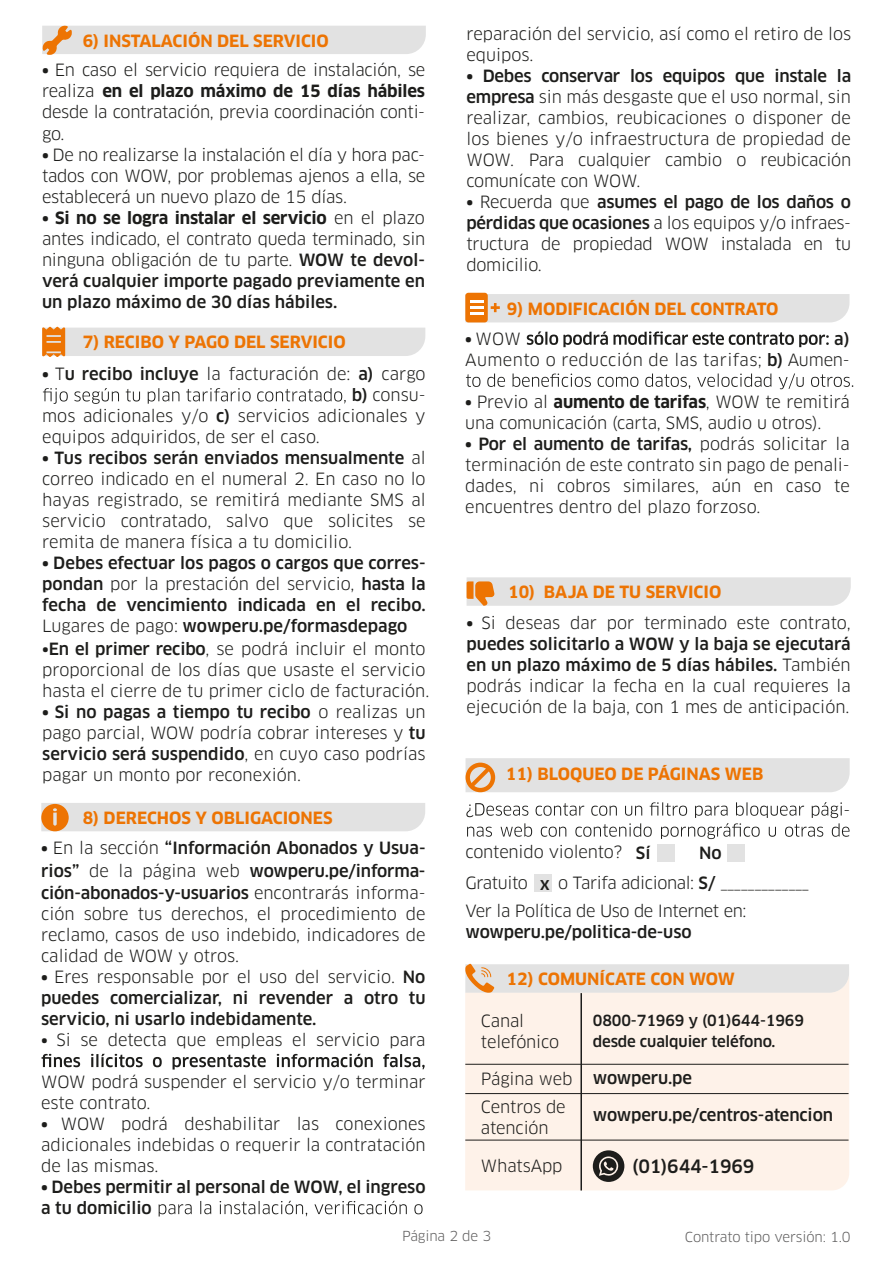
<style>
.page{position:relative;width:893px;height:1263px;background:#fff}
.page>*{position:absolute;margin:0;border:0;box-sizing:border-box;transform-origin:0 0}
.t1{font:500 18px "Clan Pro";letter-spacing:-.01em;color:#1d1d1b}
.t2{font:16.5px/21px "Clan Pro";color:#1d1d1b;text-align:justify}
.t3{font:500 16.5px/21px "Clan Pro";color:#1d1d1b;text-align:justify}
.t4{font:700 16.5px "Clan Pro";color:#ed7403}
.t5{font:16.5px/28px "Clan Pro";letter-spacing:-.025em;color:#1d1d1b}
.t6{font:16.5px/21px "Clan Pro";letter-spacing:.025em;color:#1d1d1b;text-align:right}
.t7{font:500 15px/21px "Clan Pro";letter-spacing:-.01em;color:#1d1d1b}
.t8{font:13.5px "Clan Pro";letter-spacing:-.01em;color:#5f5e5e}
.s1{font-weight:700}
.s2{font-weight:400}
.s3{font-weight:500}
</style>
<div class="page">
<svg style="left:42px;top:25px;width:384px;height:30px;background:#e4e0dd"></svg>
<svg style="left:467px;top:577px;width:384px;height:29px;background:#e3ded9"></svg>
<div style="left:465px;top:758px;width:385px;height:34px;background:#e2e2e2"></div>
<svg style="left:466px;top:802px;width:383px;height:37px"></svg>
<div style="left:727px;top:844px;width:18px;height:18px;background:#e2e2e2"></div>
<div style="left:657px;top:844px;width:17px;height:18px;background:#e2e2e2"></div>
<div style="left:534px;top:874px;width:17px;height:18px;background:#e2e2e2"></div>
<div style="left:465px;top:993px;width:384px;height:197px;background:#fef2e9"></div>
<hr style="left:580px;top:993px;width:2px;height:197px;background:#1d1d1b">
<hr style="left:465px;top:1064px;width:383px;height:1px;background:#1d1d1b">
<hr style="left:465px;top:1093px;width:383px;height:1px;background:#1d1d1b">
<hr style="left:465px;top:1140px;width:383px;height:1px;background:#1d1d1b">
<svg style="left:465px;top:963px;width:384px;height:30px;background:#e3e0dd"></svg>
<svg style="left:593px;top:1150px;width:31px;height:32px"></svg>
<svg style="left:527px;top:331px;width:302px;height:16px"></svg>
<svg style="left:466px;top:373px;width:387px;height:16px"></svg>
<div style="left:465px;top:293px;width:23px;height:29px;background:#ed7403;border-radius:3px"></div>
<svg style="left:465px;top:294px;width:384px;height:28px;background:#e3dcd7"></svg>
<svg style="left:42px;top:1054px;width:383px;height:15px"></svg>
<svg style="left:159px;top:1201px;width:264px;height:15px"></svg>
<div style="left:41px;top:803px;width:384px;height:28px;background:#e2e2e2"></div>
<svg style="left:43px;top:388px;width:303px;height:16px"></svg>
<svg style="left:42px;top:327px;width:383px;height:30px;background:#e4ded8"></svg>
<p class="t4" style="left:83px;top:31px;width:248px">6) INSTALACIÓN DEL SERVICIO</p>
<p class="t2" style="left:42px;top:60px;width:385px"><span class="s1">•</span> En caso el servicio requiera de instalación, se realiza <span class="s1">en el plazo máximo de 15 días hábiles </span>desde la contratación, previa coordinación conti&shy;go.</p>
<p class="t2" style="left:42px;top:144px;width:385px"><span class="s1">•</span> De no realizarse la instalación el día y hora pac&shy;tados con WOW, por problemas ajenos a ella, se establecerá un nuevo plazo de 15 días.</p>
<p class="t3" style="left:42px;top:207px;width:385px"><span class="s1">• Si no se logra instalar el servicio</span> <span class="s2">en el plazo antes indicado, el contrato queda terminado, sin ninguna obligación de tu parte.</span> WOW te devol&shy;verá cualquier importe pagado previamente en un plazo máximo de 30 días hábiles.</p>
<p class="t4" style="left:83px;top:332px;width:264px">7) RECIBO Y PAGO DEL SERVICIO</p>
<p class="t2" style="left:42px;top:364px;width:385px"><span class="s1">•</span> T<span class="s3">u recibo incluye</span> la facturación de: <span class="s3">a)</span> cargo</p>
<p class="t2" style="left:352px;top:385px;width:75px"><span class="s3">b)</span> consu-</p>
<p class="t2" style="left:42px;top:406px;width:385px">mos adicionales y/o <span class="s3">c)</span> servicios adicionales y</p>
<p class="t2" style="left:42px;top:427px;width:279px">equipos adquiridos, de ser el caso.</p>
<p class="t2" style="left:42px;top:448px;width:385px"><span class="s1">•</span> <span class="s3">Tus recibos serán enviados mensualmente</span> al correo indicado en el numeral 2. En caso no lo hayas registrado, se remitirá mediante SMS al servicio contratado, salvo que solicites se remita de manera física a tu domicilio.</p>
<p class="t3" style="left:42px;top:553px;width:385px"><span class="s1">•</span> Debes efectuar los pagos o cargos que corres&shy;pondan <span class="s2">por la prestación del servicio,</span> hasta la fecha de vencimiento indicada en el recibo.<br><span class="s2">Lugares de pago:</span> wowperu.pe/formasdepago</p>
<p class="t2" style="left:42px;top:638px;width:389px;text-align:left"><span class="s3">•En el primer recibo</span>, se podrá incluir el monto proporcional de los días que usaste el servicio hasta el cierre de tu primer ciclo de facturación.</p>
<p class="t2" style="left:42px;top:701px;width:385px"><span class="s1">•</span> <span class="s3">Si no pagas a tiempo tu recibo</span> o realizas un pago parcial, WOW podría cobrar intereses y <span class="s3">tu servicio será suspendido</span>, en cuyo caso podrías pagar un monto por reconexión.</p>
<p class="t4" style="left:83px;top:808px;width:251px">8) DERECHOS Y OBLIGACIONES</p>
<p class="t3" style="left:41px;top:837px;width:386px;line-height:22.5px"><span class="s1">•</span> <span class="s2">En la sección</span> “Información Abonados y Usua&shy;rios” <span class="s2">de la página web</span> wowperu.pe/informa&shy;ción-abonados-y-usuarios <span class="s2">encontrarás informa-</span></p>
<p class="t2" style="left:41px;top:903px;width:386px">ción sobre tus derechos, el procedimiento de reclamo, casos de uso indebido, indicadores de calidad de WOW y otros.</p>
<p class="t3" style="left:41px;top:967px;width:386px"><span class="s1">•</span> <span class="s2">Eres responsable por el uso del servicio.</span> No puedes comercializar, ni revender a otro tu servicio, ni usarlo indebidamente.</p>
<p class="t2" style="left:41px;top:1029px;width:386px"><span class="s3">•</span> Si se detecta que empleas el servicio para</p>
<p class="t2" style="left:41px;top:1071px;width:386px">WOW podrá suspender el servicio y/o terminar este contrato.</p>
<p class="t2" style="left:41px;top:1113px;width:386px"><span class="s1">•</span> WOW podrá deshabilitar las conexiones adicionales indebidas o requerir la contratación de las mismas.</p>
<p class="t3" style="left:41px;top:1177px;width:386px"><span class="s1">•</span> Debes permitir al personal de WOW, el ingreso a tu domicilio</p>
<p class="t2" style="left:466px;top:24px;width:386px">reparación del servicio, así como el retiro de los equipos.</p>
<p class="t2" style="left:466px;top:66px;width:386px"><span class="s1">•</span> <span class="s3">Debes conservar los equipos que instale la empresa</span> sin más desgaste que el uso normal, sin realizar, cambios, reubicaciones o disponer de los bienes y/o infraestructura de propiedad de WOW. Para cualquier cambio o reubicación comunícate con WOW.</p>
<p class="t2" style="left:466px;top:192px;width:386px"><span class="s1">•</span> Recuerda que <span class="s3">asumes el pago de los daños o pérdidas que ocasiones</span> a los equipos y/o infraes&shy;tructura de propiedad WOW instalada en tu domicilio.</p>
<p class="t4" style="left:507px;top:299px;width:273px">9) MODIFICACIÓN DEL CONTRATO</p>
<p class="t6" style="left:465px;top:328px;width:386px"><span class="s3">a)<br></span>Aumento o reducción de las tarifas; <span class="s3">b)</span> Aumen-</p>
<p class="t2" style="left:465px;top:391px;width:386px"><span class="s1">•</span> Previo al <span class="s1">aumento de tarifas</span>, WOW te remitirá una comunicación (carta, SMS, audio u otros).</p>
<p class="t2" style="left:465px;top:433px;width:386px"><span class="s1">•</span> <span class="s3">Por el aumento de tarifas,</span> podrás solicitar la terminación de este contrato sin pago de penali&shy;dades, ni cobros similares, aún en caso te encuentres dentro del plazo forzoso.</p>
<p class="t2" style="left:465px;top:328px;width:57px"><span class="s1">•</span> WOW</p>
<p class="t4" style="left:508px;top:582px;width:215px">10) BAJA DE TU SERVICIO</p>
<p class="t2" style="left:466px;top:612px;width:386px"><span class="s1">•</span> Si deseas dar por terminado este contrato, <span class="s3">puedes solicitarlo a WOW y la baja se ejecutará en un plazo máximo de 5 días hábiles.</span> También podrás indicar la fecha en la cual requieres la ejecución de la baja, con 1 mes de anticipación.</p>
<p class="t4" style="left:506px;top:764px;width:259px">11) BLOQUEO DE PÁGINAS WEB</p>
<p class="t2" style="left:843px;top:799px;width:8px">-</p>
<p class="t2" style="left:465px;top:841px;width:187px">contenido violento? <span class="s3">Sí</span></p>
<p class="t3" style="left:699px;top:842px;width:24px">No</p>
<p class="t5" style="left:465px;top:868px;width:64px">Gratuito</p>
<p class="t5" style="left:465px;top:868px;width:345px;text-indent:93px">o Tarifa adicional: <span class="s3">S/</span> _____________<br>Ver la Política de Uso de Internet en:</p>
<p class="t3" style="left:465px;top:921px;width:228px">wowperu.pe/politica-de-uso</p>
<p class="t3" style="left:540px;top:874px;width:12px">x</p>
<p class="t4" style="left:507px;top:969px;width:230px">12) COMUNÍCATE CON WOW</p>
<p class="t2" style="left:481px;top:1010px;width:80px">Canal telefónico</p>
<p class="t2" style="left:481px;top:1065px;width:93px;line-height:27.5px">Página web<br>Centros de</p>
<p class="t2" style="left:481px;top:1117px;width:69px">atención</p>
<p class="t2" style="left:481px;top:1155px;width:83px">WhatsApp</p>
<p class="t7" style="left:593px;top:1010px;width:213px">0800-71969 y (01)644-1969 desde cualquier teléfono.</p>
<p class="t3" style="left:593px;top:1068px;width:101px">wowperu.pe</p>
<p class="t3" style="left:593px;top:1105px;width:242px">wowperu.pe/centros-atencion</p>
<p class="t1" style="left:632px;top:1155px;width:124px">(01)644-1969</p>
<p class="t8" style="left:402px;top:1228px;width:91px">Página 2 de 3</p>
<p class="t8" style="left:685px;top:1229px;width:167px">Contrato tipo versión: 1.0</p>
</div>
